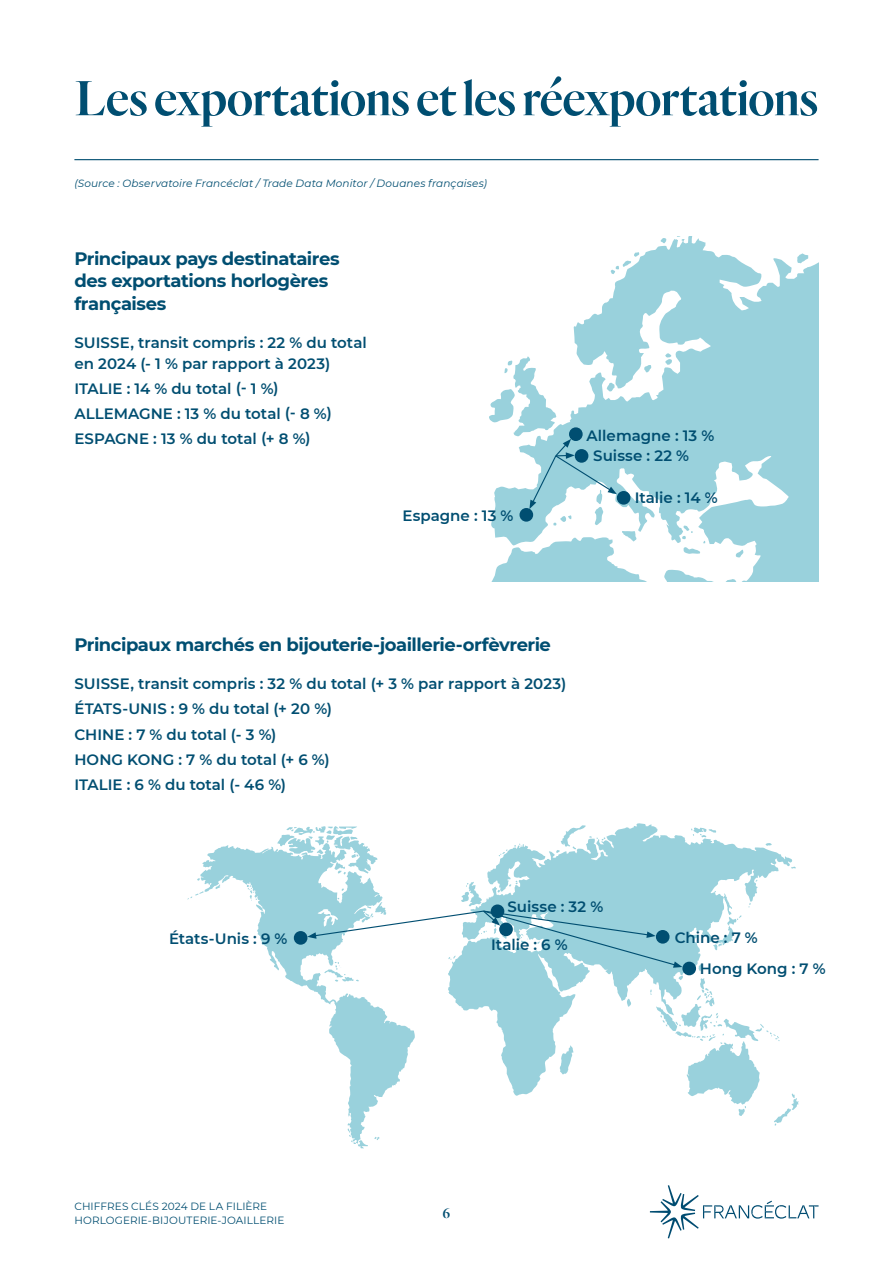
<style>
.page{position:relative;width:893px;height:1263px;background:#fff}
.page>*{position:absolute;margin:0;border:0;box-sizing:border-box;transform-origin:0 0}
.t1{font:600 51px "Quarto";letter-spacing:-.015em;color:#004e71}
.t2{font:700 18px/22.5px "Montserrat";letter-spacing:-.025em;color:#004e71}
.t3{font:600 15px/25.2px "Montserrat";color:#004e71}
.t4{font:600 15px "Quarto";color:#004e71}
.t5{font:italic 10.5px "Montserrat";letter-spacing:.01em;color:#004e71}
.t6{font:10.5px/14.2px "Montserrat";letter-spacing:.01em;color:#004e71}
</style>
<div class="page">
<svg style="left:489px;top:236px;width:329px;height:345px;fill:#99d1dc"></svg>
<hr style="left:74px;top:159px;width:745px;height:1px;background:#004e71">
<div style="left:618px;top:492px;width:11px;height:11px;background:#004e71;border-radius:50%"></div>
<div style="left:617px;top:491px;width:13px;height:14px;border:3px solid #004e71;border-radius:50%"></div>
<div style="left:521px;top:509px;width:11px;height:11px;background:#004e71;border-radius:50%"></div>
<div style="left:519px;top:508px;width:14px;height:14px;border:3px solid #004e71;border-radius:50%"></div>
<div style="left:570px;top:429px;width:11px;height:10px;background:#004e71;border-radius:50%"></div>
<div style="left:569px;top:427px;width:14px;height:14px;border:3px solid #004e71;border-radius:50%"></div>
<svg style="left:188px;top:823px;width:611px;height:325px"></svg>
<div style="left:492px;top:906px;width:11px;height:11px;background:#004e71;border-radius:50%"></div>
<div style="left:491px;top:904px;width:13px;height:14px;border:3px solid #004e71;border-radius:50%"></div>
<div style="left:295px;top:932px;width:11px;height:11px;background:#004e71;border-radius:50%"></div>
<div style="left:294px;top:931px;width:13px;height:14px;border:3px solid #004e71;border-radius:50%"></div>
<div style="left:684px;top:963px;width:10px;height:11px;background:#004e71;border-radius:50%"></div>
<div style="left:682px;top:962px;width:14px;height:13px;border:3px solid #004e71;border-radius:50%"></div>
<svg style="left:529px;top:439px;width:88px;height:70px"></svg>
<svg style="left:307px;top:909px;width:375px;height:59px"></svg>
<svg style="left:650px;top:1185px;width:169px;height:53px"></svg>
<h1 class="t1" style="left:74px;top:65px;width:746px">Les exportations et les réexportations</h1>
<p class="t5" style="left:74px;top:176px;width:414px">(Source : Observatoire Francéclat / Trade Data Monitor / Douanes françaises)</p>
<p class="t2" style="left:74px;top:246px;width:267px">Principaux pays destinataires des exportations horlogères françaises</p>
<p class="t3" style="left:74px;top:331px;width:294px;line-height:21px">SUISSE, transit compris : 22 % du total en 2024 (- 1 % par rapport à 2023)</p>
<p class="t3" style="left:74px;top:375px;width:259px">ITALIE : 14 % du total (- 1 %)<br>ALLEMAGNE : 13 % du total (- 8 %)<br>ESPAGNE : 13 % du total (+ 8 %)</p>
<p class="t3" style="left:402px;top:502px;width:112px">Espagne : 13 %</p>
<p class="t3" style="left:587px;top:422px;width:129px">Allemagne : 13 %</p>
<p class="t3" style="left:593px;top:443px;width:97px">Suisse : 22 %</p>
<p class="t3" style="left:635px;top:485px;width:84px">Italie : 14 %</p>
<p class="t2" style="left:74px;top:632px;width:478px">Principaux marchés en bijouterie-joaillerie-orfèvrerie</p>
<p class="t3" style="left:74px;top:670px;width:494px">SUISSE, transit compris : 32 % du total (+ 3 % par rapport à 2023)<br>ÉTATS-UNIS : 9 % du total (+ 20 %)<br>CHINE : 7 % du total (- 3 %)<br>HONG KONG : 7 % du total (+ 6 %)<br>ITALIE : 6 % du total (- 46 %)</p>
<p class="t3" style="left:507px;top:893px;width:97px">Suisse : 32 %</p>
<p class="t3" style="left:169px;top:925px;width:120px">États-Unis : 9 %</p>
<p class="t3" style="left:675px;top:924px;width:85px">Chine : 7 %</p>
<p class="t3" style="left:491px;top:931px;width:78px">Italie : 6 %</p>
<p class="t6" style="left:74px;top:1199px;width:212px">CHIFFRES CLÉS 2024 DE LA FILIÈRE<br>HORLOGERIE-BIJOUTERIE-JOAILLERIE</p>
<p class="t4" style="left:443px;top:1203px;width:9px">6</p>
<p class="t3" style="left:700px;top:955px;width:127px">Hong Kong : 7 %</p>
</div>
